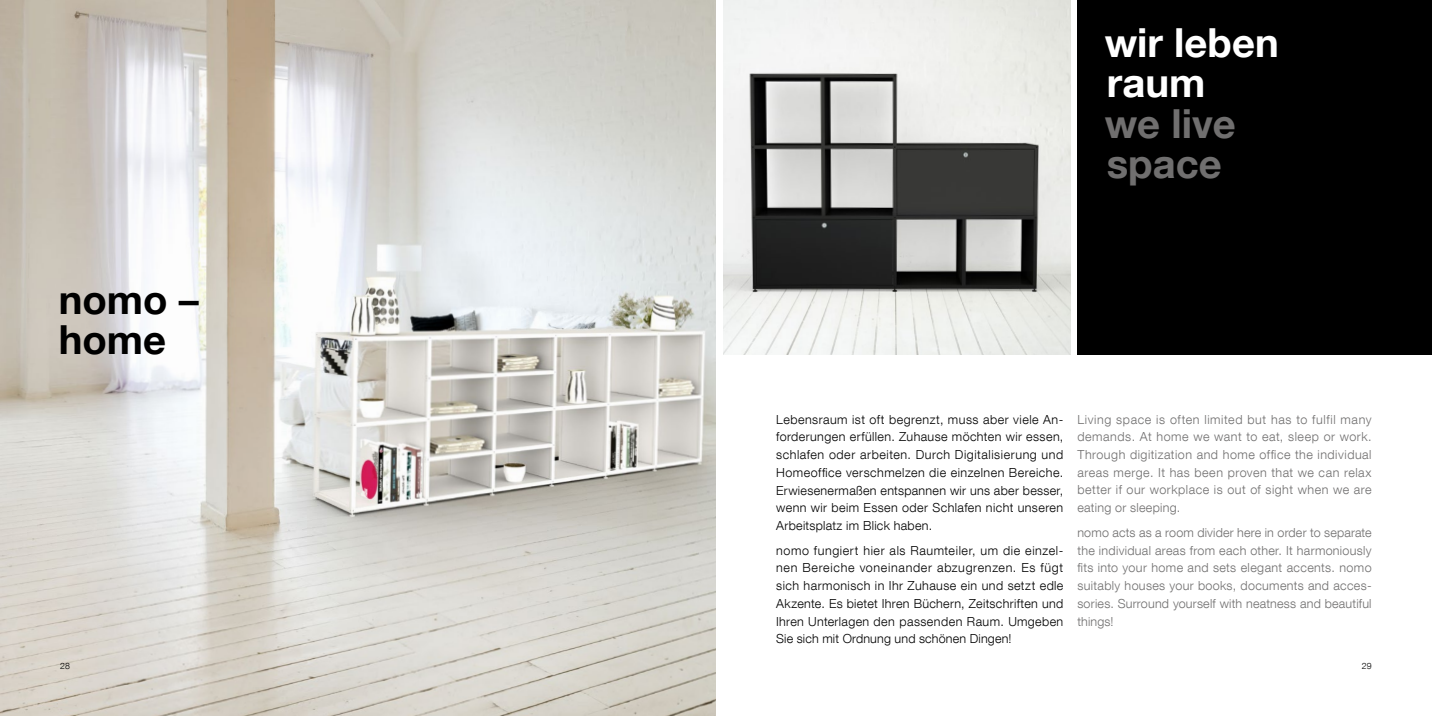
<style>
.page{position:relative;width:1432px;height:716px;background:#fff}
.page>*{position:absolute;margin:0;border:0;box-sizing:border-box;transform-origin:0 0}
.t1{font:700 40px/40.4px "Helvetica Neue LT Com";color:#fff}
.t2{font:700 40px/40.4px "Helvetica Neue LT Com";color:#706f6f}
.t3{font:700 40px/40.4px "Helvetica Neue LT Com";color:#000}
.t4{font:300 12.5px/17.8px "Helvetica Neue LT Com";letter-spacing:.025em;color:#000;text-align:justify}
.t5{font:300 12.5px/17.8px "Helvetica Neue LT Com";letter-spacing:.02em;color:#706f6f;text-align:justify}
.t6{font:300 8.75px "Helvetica Neue LT Com";color:#000}
</style>
<div class="page">
<img style="left:723px;top:0;width:347px;height:354px">
<img style="left:0;top:0;width:716px;height:716px">
<div style="left:1077px;top:0;width:354px;height:354px;background:#000"></div>
<h1 class="t3" style="left:59px;top:278px;width:141px">nomo – home</h1>
<h1 class="t1" style="left:1104px;top:21px;width:175px">wir leben raum</h1>
<h1 class="t2" style="left:1104px;top:102px;width:133px">we live space</h1>
<p class="t4" style="left:776px;top:410px;width:289px">Lebensraum ist oft begrenzt, muss aber viele An&shy;forderungen erfüllen. Zuhause möchten wir essen, schlafen oder arbeiten. Durch Digitalisierung und Homeoffice verschmelzen die einzelnen Bereiche.<br>Erwiesenermaßen entspannen wir uns aber besser, wenn wir beim Essen oder Schlafen nicht unseren Arbeitsplatz im Blick haben.</p>
<p class="t4" style="left:776px;top:541px;width:289px">nomo fungiert hier als Raumteiler, um die einzel&shy;nen Bereiche voneinander abzugrenzen. Es fügt sich harmonisch in Ihr Zuhause ein und setzt edle Akzente. Es bietet Ihren Büchern, Zeitschriften und Ihren Unterlagen den passenden Raum. Umgeben Sie sich mit Ordnung und schönen Dingen!</p>
<p class="t5" style="left:1077px;top:410px;width:296px">Living space is often limited but has to fulfil many demands. At home we want to eat, sleep or work.<br>Through digitization and home office the individual areas merge. It has been proven that we can relax better if our workplace is out of sight when we are eating or sleeping.</p>
<p class="t5" style="left:1077px;top:523px;width:296px">nomo acts as a room divider here in order to separate the individual areas from each other. It harmoniously fits into your home and sets elegant accents. nomo suitably houses your books, documents and acces&shy;sories. Surround yourself with neatness and beautiful things!</p>
<p class="t6" style="left:60px;top:660px;width:11px">28</p>
<p class="t6" style="left:1361px;top:660px;width:11px">29</p>
</div>
